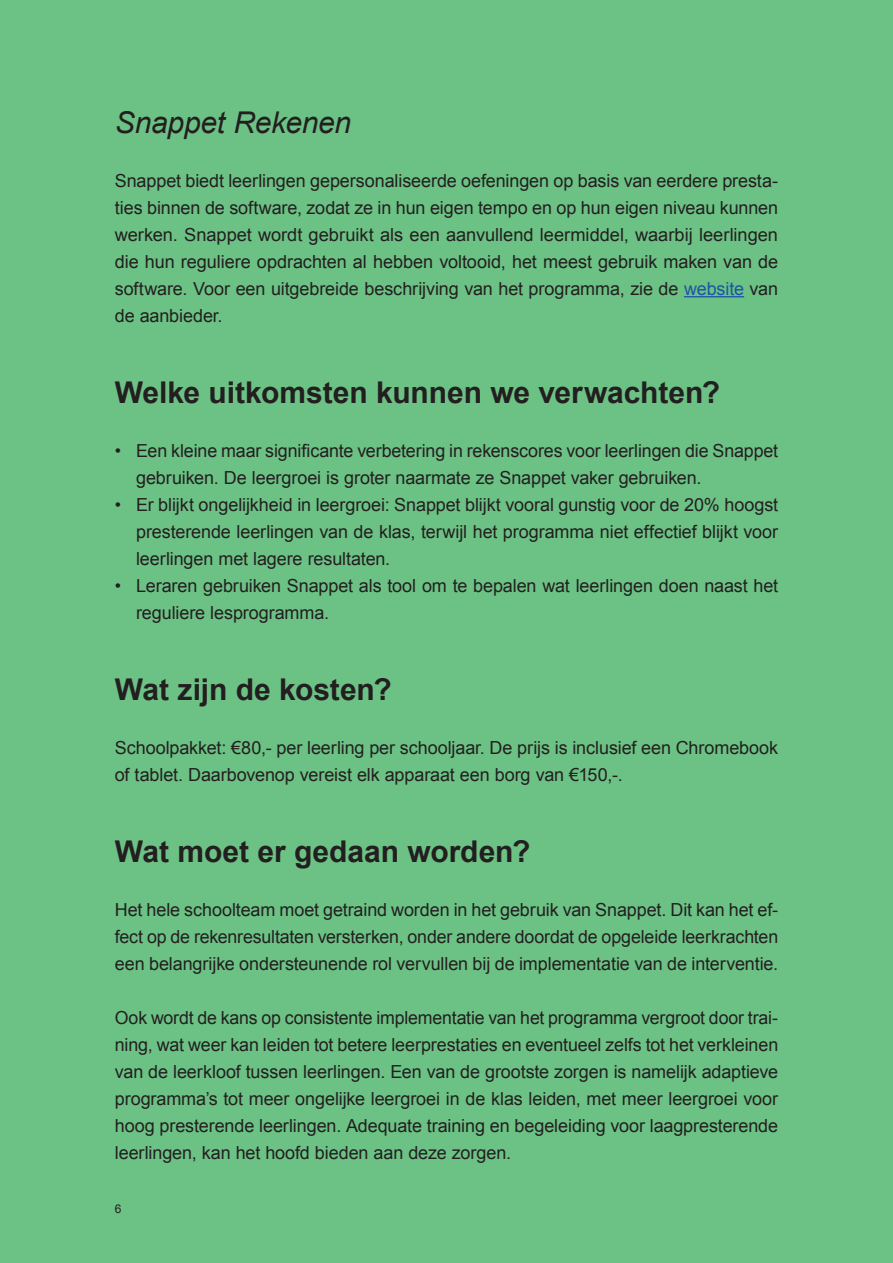
<style>
.page{position:relative;width:893px;height:1263px;background:#6cc284}
.page>*{position:absolute;margin:0;border:0;box-sizing:border-box;transform-origin:0 0}
.t1{font:700 30px "Arial";letter-spacing:-.005em;color:#231f20}
.t2{font:italic 30px "Arial";letter-spacing:-.01em;color:#231f20}
.t3{font:18px/27px "Arial";letter-spacing:-.005em;color:#231f20;text-align:justify}
.t4{font:12px "Arial";color:#231f20}
.s1{color:#1c55a5}
</style>
<div class="page">
<hr style="left:892px;top:0;width:1px;height:1263px;background:#f9c4cf">
<hr style="left:684px;top:296px;width:60px;height:1px;background:#1c55a5">
<h1 class="t2" style="left:115px;top:103px;width:238px">Snappet Rekenen</h1>
<p class="t3" style="left:115px;top:167px;width:665px">Snappet biedt leerlingen gepersonaliseerde oefeningen op basis van eerdere presta&shy;ties binnen de software, zodat ze in hun eigen tempo en op hun eigen niveau kunnen werken. Snappet wordt gebruikt als een aanvullend leermiddel, waarbij leerlingen die hun reguliere opdrachten al hebben voltooid, het meest gebruik maken van de software. Voor een uitgebreide beschrijving van het programma, zie de <span class="s1">website</span> van de aanbieder.</p>
<h1 class="t1" style="left:115px;top:373px;width:607px">Welke uitkomsten kunnen we verwachten?</h1>
<p class="t3" style="left:136px;top:437px;width:644px;text-indent:-21px">• Een kleine maar significante verbetering in rekenscores voor leerlingen die Snappet gebruiken. De leergroei is groter naarmate ze Snappet vaker gebruiken.</p>
<p class="t3" style="left:136px;top:491px;width:644px;text-indent:-21px">• Er blijkt ongelijkheid in leergroei: Snappet blijkt vooral gunstig voor de 20% hoogst presterende leerlingen van de klas, terwijl het programma niet effectief blijkt voor leerlingen met lagere resultaten.</p>
<p class="t3" style="left:136px;top:572px;width:644px;text-indent:-21px">• Leraren gebruiken Snappet als tool om te bepalen wat leerlingen doen naast het reguliere lesprogramma.</p>
<h1 class="t1" style="left:115px;top:670px;width:278px">Wat zijn de kosten?</h1>
<p class="t3" style="left:115px;top:734px;width:665px">Schoolpakket: €80,- per leerling per schooljaar. De prijs is inclusief een Chromebook of tablet. Daarbovenop vereist elk apparaat een borg van €150,-.</p>
<h1 class="t1" style="left:115px;top:832px;width:417px">Wat moet er gedaan worden?</h1>
<p class="t3" style="left:115px;top:896px;width:665px">Het hele schoolteam moet getraind worden in het gebruik van Snappet. Dit kan het ef&shy;fect op de rekenresultaten versterken, onder andere doordat de opgeleide leerkrachten een belangrijke ondersteunende rol vervullen bij de implementatie van de interventie.</p>
<p class="t3" style="left:115px;top:1004px;width:665px">Ook wordt de kans op consistente implementatie van het programma vergroot door trai&shy;ning, wat weer kan leiden tot betere leerprestaties en eventueel zelfs tot het verkleinen van de leerkloof tussen leerlingen. Een van de grootste zorgen is namelijk adaptieve programma’s tot meer ongelijke leergroei in de klas leiden, met meer leergroei voor hoog presterende leerlingen. Adequate training en begeleiding voor laagpresterende leerlingen, kan het hoofd bieden aan deze zorgen.</p>
<p class="t4" style="left:115px;top:1201px;width:8px">6</p>
</div>
